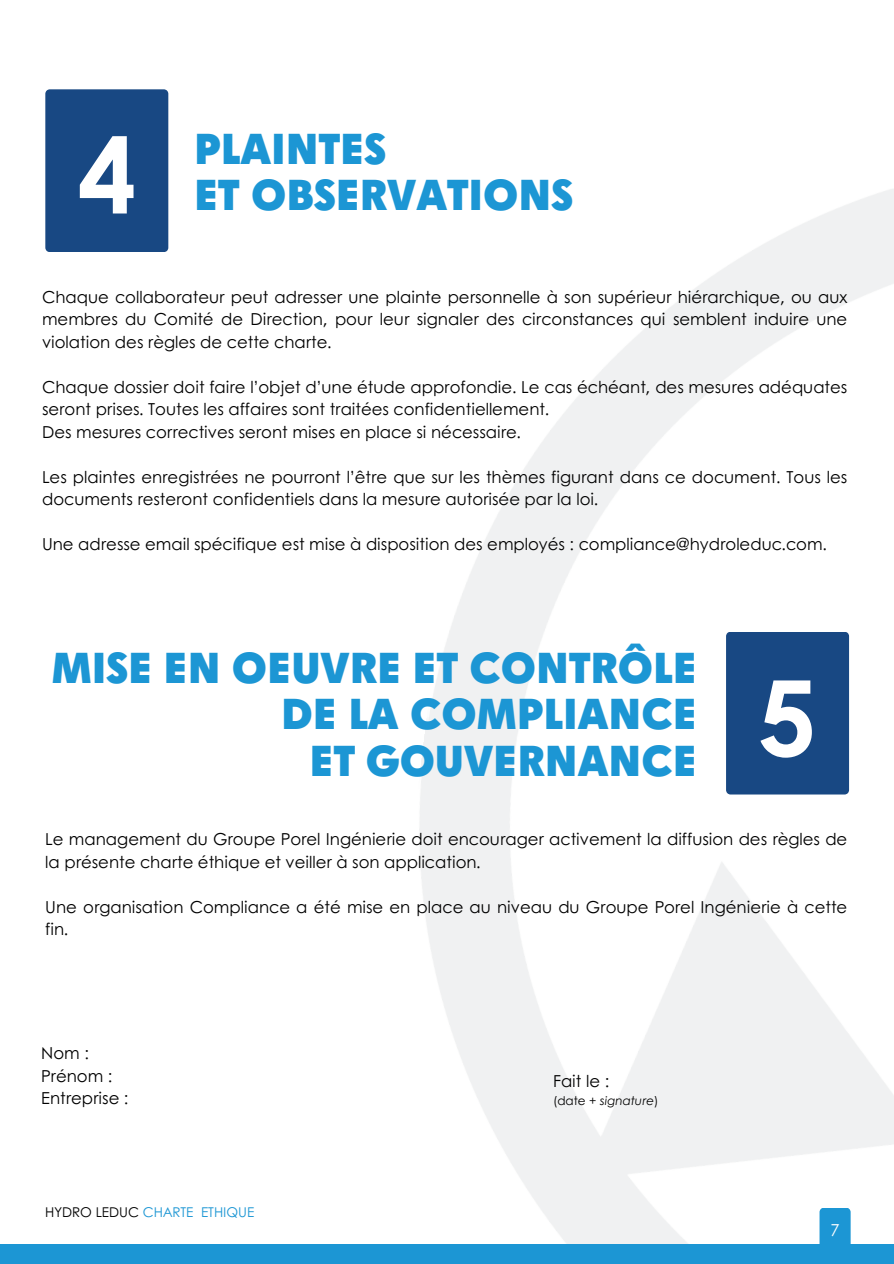
<style>
.page{position:relative;width:894px;height:1264px;background:#fff}
.page>*{position:absolute;margin:0;border:0;box-sizing:border-box;transform-origin:0 0}
.t1{font:700 105px "Century Gothic";color:#fff}
.t2{font:900 42px/46.2px "Century Gothic";color:#1c96d4;text-align:right}
.t3{font:16.5px/22.5px "Century Gothic";color:#000}
.t4{font:16.5px "Century Gothic";color:#fff}
.t5{font:13.5px "Century Gothic";color:#1c96d4}
.t6{font:italic 12px "Century Gothic";color:#000}
.s1{color:#000}
.s2{font-style:normal}
</style>
<div class="page">
<img style="left:419px;top:189px;width:474px;height:1055px">
<div style="left:0;top:1244px;width:893px;height:19px;background:#1c96d4"></div>
<div style="left:45px;top:89px;width:123px;height:163px;background:#184883"></div>
<div style="left:725px;top:631px;width:123px;height:163px;background:#184883"></div>
<div style="left:819px;top:1207px;width:31px;height:56px;background:#1c96d4;border-radius:5px"></div>
<h1 class="t1" style="left:78px;top:106px;width:60px">4</h1>
<h2 class="t2" style="left:194px;top:124px;width:193px">PLAINTES</h2>
<h2 class="t2" style="left:194px;top:170px;width:380px">ET OBSERVATIONS</h2>
<p class="t3" style="left:42px;top:285px;width:806px;text-align:justify">Chaque collaborateur peut adresser une plainte personnelle à son supérieur hiérarchique, ou aux membres du Comité de Direction, pour leur signaler des circonstances qui semblent induire une violation des règles de cette charte.</p>
<p class="t3" style="left:42px;top:375px;width:806px">Chaque dossier doit faire l’objet d’une étude approfondie. Le cas échéant, des mesures adéquates seront prises. Toutes les affaires sont traitées confidentiellement.<br>Des mesures correctives seront mises en place si nécessaire.</p>
<p class="t3" style="left:42px;top:465px;width:806px">Les plaintes enregistrées ne pourront l’être que sur les thèmes figurant dans ce document. Tous les documents resteront confidentiels dans la mesure autorisée par la loi.</p>
<p class="t3" style="left:42px;top:533px;width:786px">Une adresse email spécifique est mise à disposition des employés : compliance@hydroleduc.com.</p>
<h2 class="t2" style="left:52px;top:643px;width:646px">MISE EN OEUVRE ET CONTRÔLE<br>DE LA COMPLIANCE<br>ET GOUVERNANCE</h2>
<h1 class="t1" style="left:757px;top:648px;width:60px">5</h1>
<p class="t3" style="left:45px;top:827px;width:803px">Le management du Groupe Porel Ingénierie doit encourager activement la diffusion des règles de la présente charte éthique et veiller à son application.</p>
<p class="t3" style="left:45px;top:895px;width:803px">Une organisation Compliance a été mise en place au niveau du Groupe Porel Ingénierie à cette fin.</p>
<p class="t3" style="left:41px;top:1041px;width:89px">Nom :<br>Prénom :<br>Entreprise :</p>
<p class="t5" style="left:45px;top:1203px;width:210px"><span class="s1">HYDRO LEDUC</span> CHARTE ETHIQUE</p>
<p class="t3" style="left:553px;top:1069px;width:58px">Fait le :</p>
<p class="t6" style="left:553px;top:1093px;width:107px"><span class="s2">(date +</span> signature<span class="s2">)</span></p>
<p class="t4" style="left:830px;top:1219px;width:11px">7</p>
</div>
